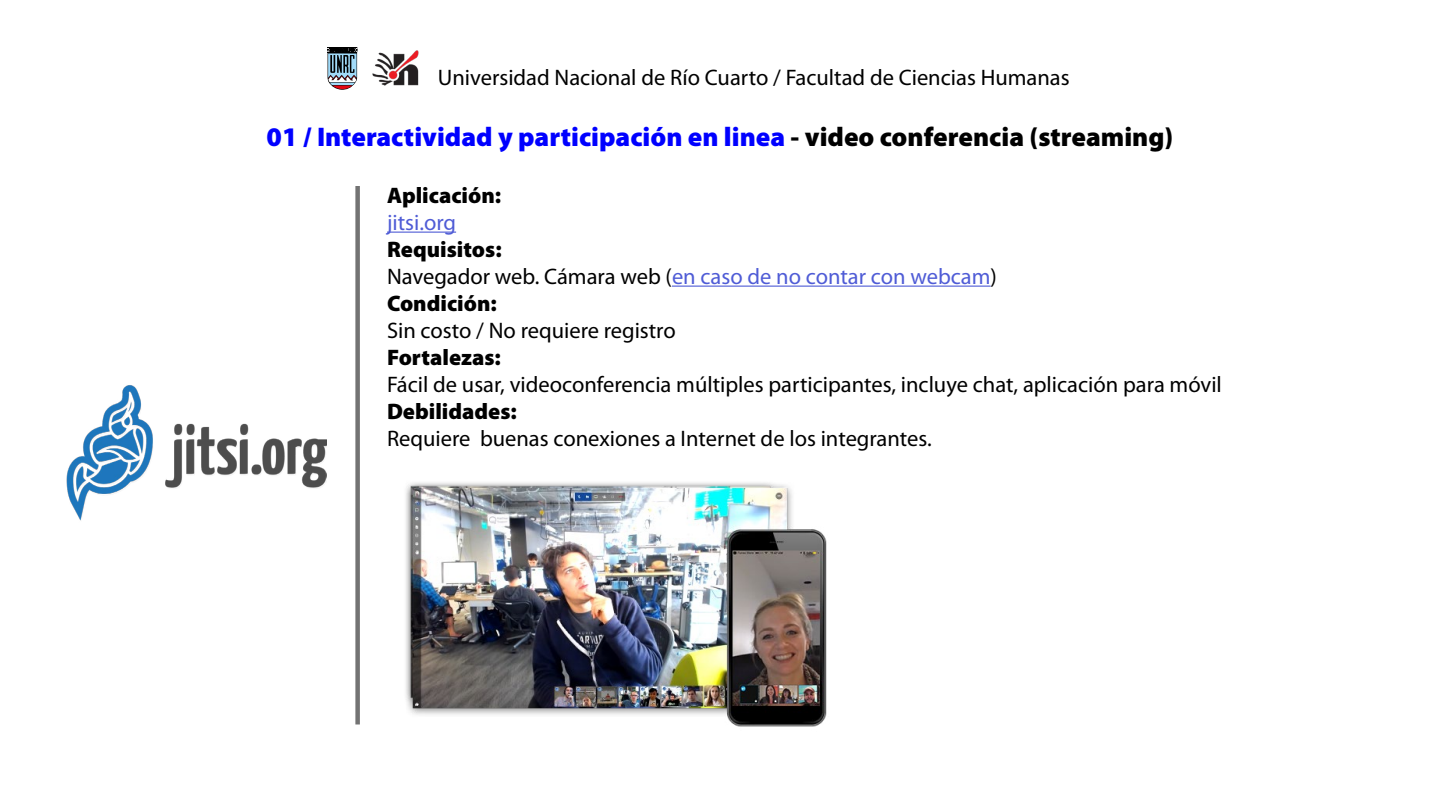
<style>
.page{position:relative;width:1440px;height:810px;background:#fff}
.page>*{position:absolute;margin:0;border:0;box-sizing:border-box;transform-origin:0 0}
.t1{font:900 27px "Myriad Pro";color:#00f}
.t2{font:22.5px "Myriad Pro";color:#000}
.t3{font:22.5px/27px "Myriad Pro";color:#4f5cd6}
.t4{font:900 22.5px "Myriad Pro";color:#000}
.s1{color:#000}
.s2{font-weight:900;color:#000}
</style>
<div class="page">
<img style="left:372px;top:50px;width:47px;height:36px">
<svg style="left:327px;top:47px;width:30px;height:43px"></svg>
<hr style="left:327px;top:52px;width:30px;height:1px;background:#000">
<hr style="left:387px;top:232px;width:69px;height:1px;background:#4f5cd6">
<hr style="left:672px;top:286px;width:319px;height:1px;background:#4f5cd6">
<img style="left:66px;top:385px;width:261px;height:136px">
<div style="left:355px;top:186px;width:5px;height:538px;background:#737373"></div>
<img style="left:406px;top:482px;width:421px;height:245px">
<p class="t2" style="left:438px;top:65px;width:633px">Universidad Nacional de Río Cuarto / Facultad de Ciencias Humanas</p>
<p class="t1" style="left:267px;top:122px;width:908px">01 / Interactividad y participación en linea <span class="s1">- video conferencia (streaming)</span></p>
<p class="t4" style="left:387px;top:183px;width:116px">Aplicación:</p>
<p class="t3" style="left:387px;top:209px;width:71px">jitsi.org</p>
<p class="t3" style="left:387px;top:236px;width:611px"><span class="s2">Requisitos:<br></span><span class="s1">Navegador web. Cámara web (</span>en caso de no contar con webcam<span class="s1">)<br></span><span class="s2">Condición:</span></p>
<p class="t2" style="left:387px;top:318px;width:290px">Sin costo / No requiere registro</p>
<p class="t4" style="left:387px;top:345px;width:115px">Fortalezas:</p>
<p class="t2" style="left:387px;top:372px;width:836px">Fácil de usar, videoconferencia múltiples participantes, incluye chat, aplicación para móvil</p>
<p class="t4" style="left:387px;top:399px;width:131px">Debilidades:</p>
<p class="t2" style="left:387px;top:426px;width:546px">Requiere buenas conexiones a Internet de los integrantes.</p>
</div>
